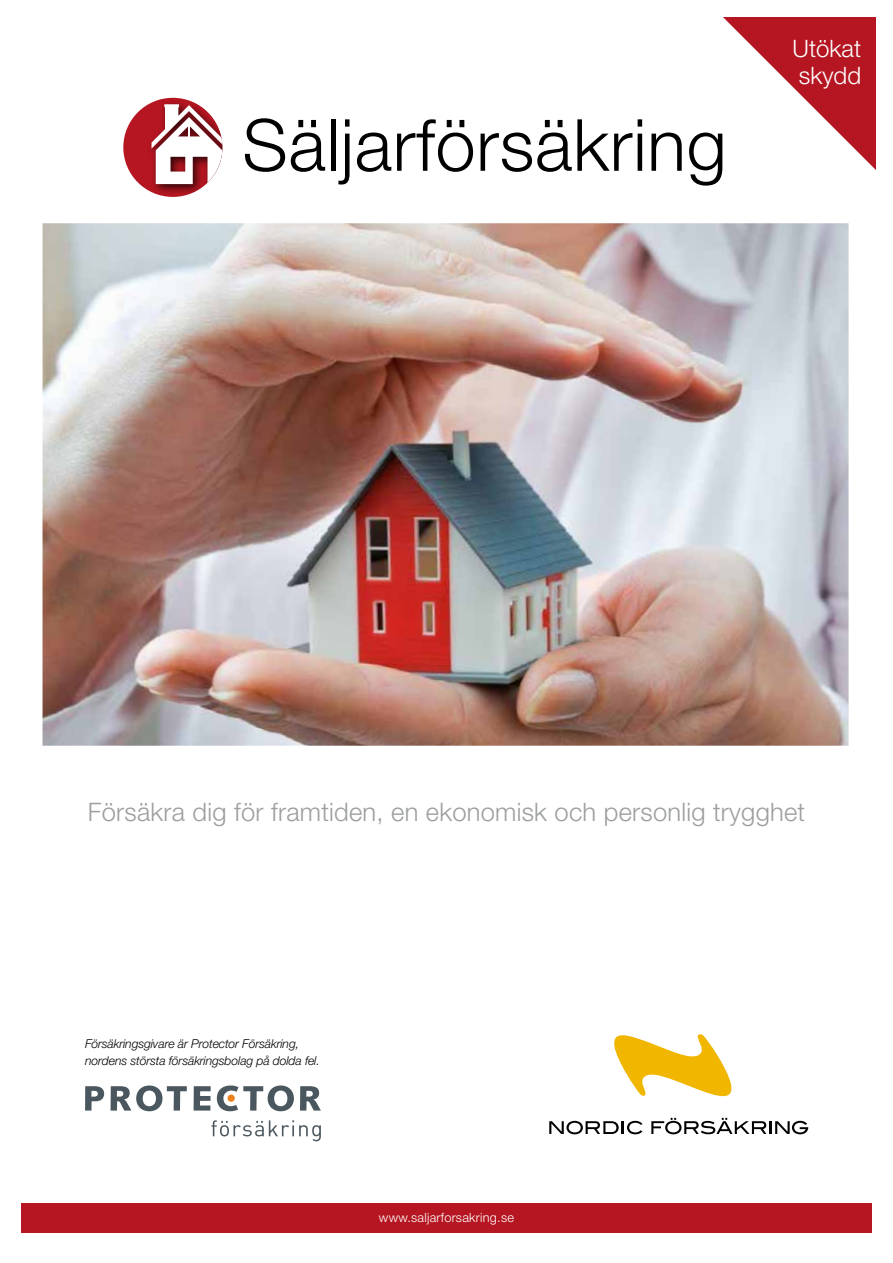
<style>
.page{position:relative;width:893px;height:1263px;background:#fff}
.page>*{position:absolute;margin:0;border:0;box-sizing:border-box;transform-origin:0 0}
.t1{font:300 72px "Helvetica Neue";letter-spacing:.01em;color:#000}
.t2{font:300 25.5px "Helvetica Neue";letter-spacing:.01em;color:#9c9e9f}
.t3{font:300 24px/26.7px "Helvetica Neue";color:#fff}
.t4{font:300 12.75px "Helvetica Neue";letter-spacing:.02em;color:#fff}
.t5{font:italic 300 12.3px/17px "Helvetica Neue";letter-spacing:-.01em;color:#000}
</style>
<div class="page">
<div style="left:21px;top:1203px;width:851px;height:30px;background:#b51621"></div>
<img style="left:43px;top:223px;width:806px;height:523px">
<svg style="left:549px;top:1121px;width:93px;height:13px"></svg>
<svg style="left:651px;top:1118px;width:157px;height:16px"></svg>
<svg style="left:614px;top:1034px;width:118px;height:63px"></svg>
<svg style="left:85px;top:1086px;width:19px;height:24px"></svg>
<svg style="left:111px;top:1085px;width:76px;height:26px"></svg>
<svg style="left:194px;top:1086px;width:17px;height:24px"></svg>
<svg style="left:217px;top:1085px;width:77px;height:26px"></svg>
<svg style="left:300px;top:1086px;width:21px;height:24px"></svg>
<div style="left:228px;top:1094px;width:7px;height:8px;background:#ee801c;border-radius:50%"></div>
<svg style="left:211px;top:1120px;width:110px;height:21px"></svg>
<svg style="left:723px;top:17px;width:153px;height:153px"></svg>
<div style="left:123px;top:98px;width:99px;height:98px;background:#000;opacity:.75"></div>
<svg style="left:152px;top:104px;width:70px;height:80px"></svg>
<h1 class="t1" style="left:242px;top:101px;width:486px">Säljarförsäkring</h1>
<h3 class="t3" style="left:793px;top:35px;width:70px">Utökat skydd</h3>
<h2 class="t2" style="left:88px;top:796px;width:719px">Försäkra dig för framtiden, en ekonomisk och personlig trygghet</h2>
<p class="t5" style="left:85px;top:1035px;width:236px">Försäkringsgivare är Protector Försäkring, nordens största försäkringsbolag på dolda fel.</p>
<p class="t4" style="left:379px;top:1210px;width:137px">www.saljarforsakring.se</p>
</div>
